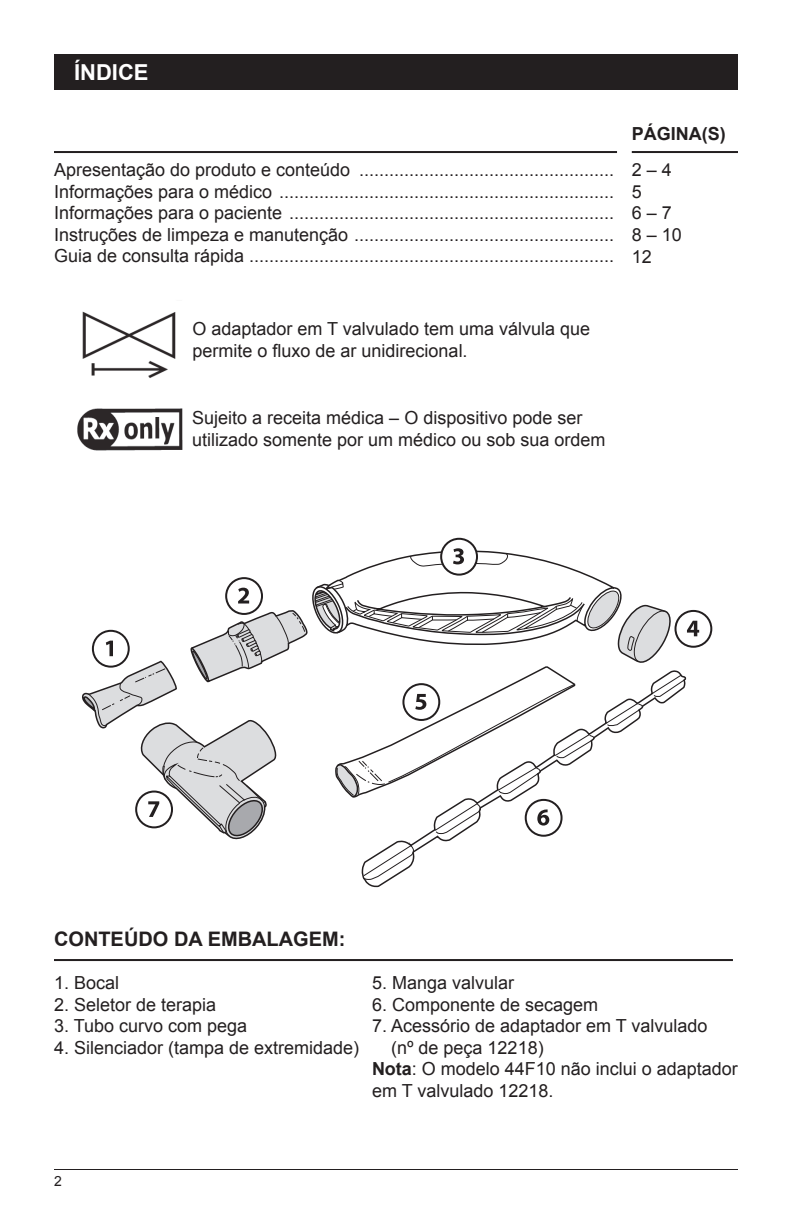
<style>
.page{position:relative;width:792px;height:1224px;background:#fff}
.page>*{position:absolute;margin:0;border:0;box-sizing:border-box;transform-origin:0 0}
.en_page_header{font:700 22px "Arial";color:#fff}
.t1{font:700 20px "Arial";color:#231f20}
.en_ToC{font:18px "Arial";color:#231f20}
.en_body_no_after{font:18px/21.6px "Arial";color:#231f20}
.en_body{font:18px/21.6px "Arial";color:#231f20}
.t2{font:700 18px "Arial";color:#231f20}
.t3{font:14px "Arial";color:#231f20}
.s1{font-weight:700}
</style>
<div class="page">
<hr style="left:54px;top:1169px;width:684px;height:1px;background:#231f20">
<div style="left:675px;top:610px;width:37px;height:38px;border:2px solid #231f20;border-radius:50%"></div>
<svg style="left:687px;top:621px;width:12px;height:15px"></svg>
<svg style="left:441px;top:539px;width:36px;height:36px"></svg>
<div style="left:440px;top:538px;width:38px;height:38px;border:2px solid #231f20;border-radius:50%"></div>
<svg style="left:82px;top:548px;width:592px;height:333px"></svg>
<hr style="left:54px;top:151px;width:563px;height:2px;background:#231f20">
<hr style="left:632px;top:151px;width:106px;height:2px;background:#231f20">
<hr style="left:54px;top:959px;width:679px;height:2px;background:#231f20">
<div style="left:54px;top:54px;width:684px;height:35px;background:#231f20"></div>
<img style="left:82px;top:311px;width:94px;height:67px">
<img style="left:77px;top:408px;width:106px;height:43px">
<p class="en_page_header" style="left:74px;top:58px;width:76px">ÍNDICE</p>
<p class="en_ToC" style="left:54px;top:158px;width:562px">Apresentação do produto e conteúdo ...................................................</p>
<p class="en_ToC" style="left:54px;top:180px;width:562px">Informações para o médico ...................................................................</p>
<p class="en_ToC" style="left:54px;top:201px;width:562px">Informações para o paciente .................................................................</p>
<p class="en_ToC" style="left:54px;top:223px;width:562px">Instruções de limpeza e manutenção ....................................................</p>
<p class="en_ToC" style="left:54px;top:244px;width:562px">Guia de consulta rápida .........................................................................</p>
<p class="t2" style="left:632px;top:122px;width:95px">PÁGINA(S)</p>
<p class="en_ToC" style="left:632px;top:158px;width:42px">2 – 4</p>
<p class="en_ToC" style="left:632px;top:180px;width:12px">5</p>
<p class="en_ToC" style="left:632px;top:201px;width:42px">6 – 7</p>
<p class="en_ToC" style="left:632px;top:223px;width:52px">8 – 10</p>
<p class="en_ToC" style="left:632px;top:244px;width:22px">12</p>
<p class="en_body" style="left:193px;top:319px;width:399px">O adaptador em T valvulado tem uma válvula que permite o fluxo de ar unidirecional.</p>
<p class="en_body" style="left:192px;top:408px;width:415px">Sujeito a receita médica – O dispositivo pode ser utilizado somente por um médico ou sob sua ordem</p>
<p class="t1" style="left:54px;top:926px;width:293px">CONTEÚDO DA EMBALAGEM:</p>
<p class="en_body_no_after" style="left:54px;top:972px;width:67px">1. Bocal</p>
<p class="en_body_no_after" style="left:54px;top:994px;width:164px">2. Seletor de terapia</p>
<p class="en_body_no_after" style="left:54px;top:1015px;width:195px">3. Tubo curvo com pega</p>
<p class="en_body_no_after" style="left:54px;top:1037px;width:307px">4. Silenciador (tampa de extremidade)</p>
<p class="en_body_no_after" style="left:372px;top:972px;width:144px">5. Manga valvular</p>
<p class="en_body_no_after" style="left:372px;top:994px;width:228px">6. Componente de secagem</p>
<p class="en_body_no_after" style="left:391px;top:1015px;width:318px;text-indent:-19px">7. Acessório de adaptador em T valvulado (nº de peça 12218)</p>
<p class="en_body_no_after" style="left:372px;top:1058px;width:367px"><span class="s1">Nota</span>: O modelo 44F10 não inclui o adaptador em T valvulado 12218.</p>
<p class="t3" style="left:54px;top:1172px;width:9px">2</p>
</div>
